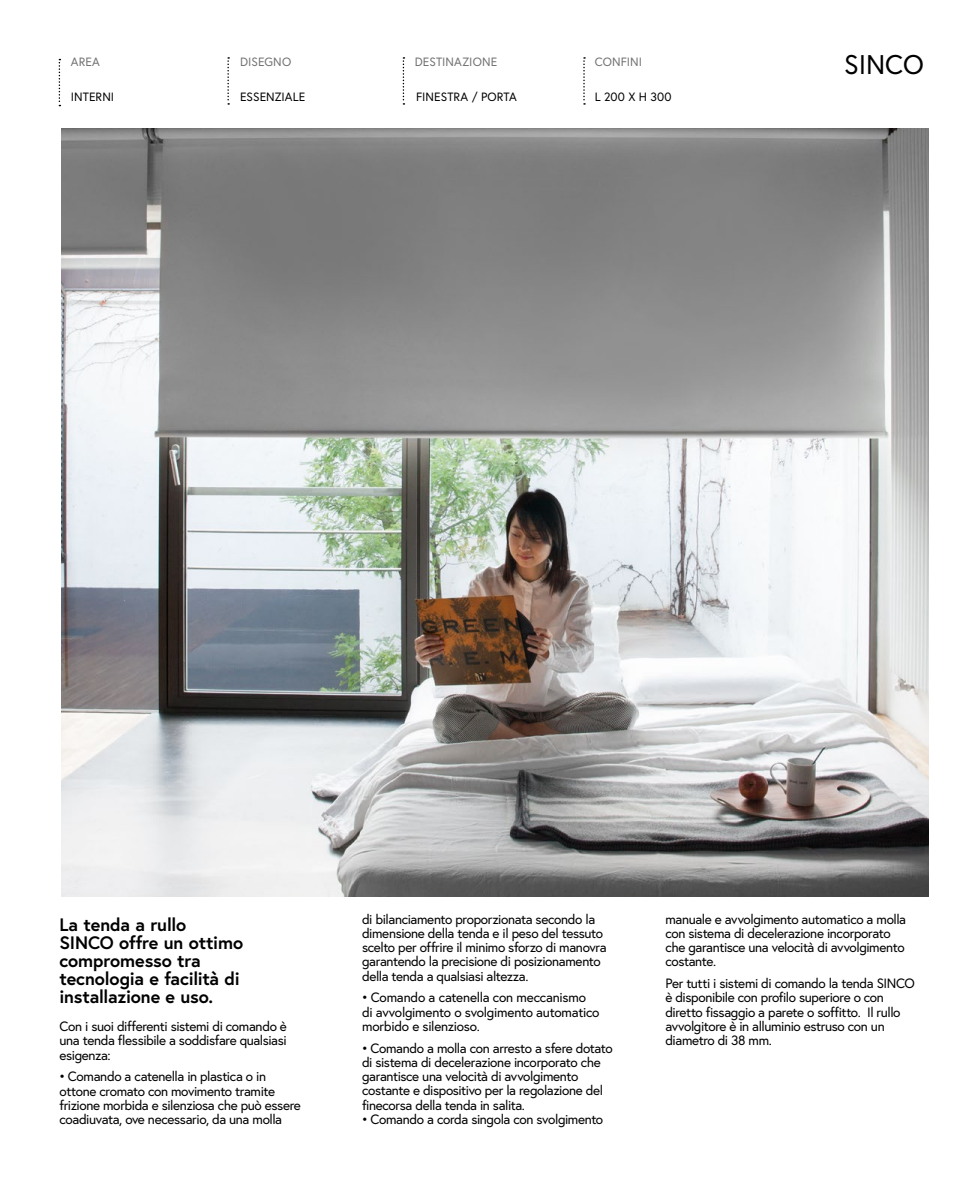
<style>
.page{position:relative;width:978px;height:1191px;background:#fff}
.page>*{position:absolute;margin:0;border:0;box-sizing:border-box;transform-origin:0 0}
.t1{font:27px "Europa";color:#000}
.t2{font:700 18px/18px "Europa";letter-spacing:-.01em;color:#000}
.t3{font:13.5px/14.2px "Europa";letter-spacing:-.03em;color:#000}
.t4{font:12px "Europa";letter-spacing:.005em;color:#000}
.t5{font:12px "Europa";letter-spacing:.01em;color:#707172}
</style>
<div class="page">
<svg style="left:59px;top:59px;width:1px;height:47px"></svg>
<svg style="left:227px;top:57px;width:2px;height:48px"></svg>
<svg style="left:403px;top:57px;width:1px;height:48px"></svg>
<svg style="left:583px;top:57px;width:2px;height:48px"></svg>
<img style="left:62px;top:128px;width:867px;height:769px">
<p class="t5" style="left:240px;top:55px;width:53px">DISEGNO</p>
<p class="t5" style="left:415px;top:55px;width:84px">DESTINAZIONE</p>
<p class="t5" style="left:595px;top:55px;width:49px">CONFINI</p>
<h1 class="t1" style="left:844px;top:49px;width:81px">SINCO</h1>
<p class="t5" style="left:71px;top:55px;width:31px">AREA</p>
<p class="t4" style="left:71px;top:89px;width:45px">INTERNI</p>
<p class="t4" style="left:240px;top:89px;width:67px">ESSENZIALE</p>
<p class="t4" style="left:416px;top:89px;width:102px">FINESTRA / PORTA</p>
<p class="t4" style="left:595px;top:89px;width:78px">L 200 X H 300</p>
<h2 class="t2" style="left:60px;top:915px;width:185px">La tenda a rullo<br>SINCO offre un ottimo compromesso tra tecnologia e facilità di installazione e uso.</h2>
<p class="t3" style="left:60px;top:1019px;width:229px;text-align:justify">Con i suoi differenti sistemi di comando è una tenda flessibile a soddisfare qualsiasi esigenza:</p>
<p class="t3" style="left:60px;top:1069px;width:243px">• Comando a catenella in plastica o in ottone cromato con movimento tramite frizione morbida e silenziosa che può essere coadiuvata, ove necessario, da una molla</p>
<p class="t3" style="left:362px;top:911px;width:246px">di bilanciamento proporzionata secondo la dimensione della tenda e il peso del tessuto scelto per offrire il minimo sforzo di manovra garantendo la precisione di posizionamento della tenda a qualsiasi altezza.</p>
<p class="t3" style="left:362px;top:990px;width:239px">• Comando a catenella con meccanismo di avvolgimento o svolgimento automatico morbido e silenzioso.</p>
<p class="t3" style="left:362px;top:1040px;width:252px">• Comando a molla con arresto a sfere dotato di sistema di decelerazione incorporato che garantisce una velocità di avvolgimento costante e dispositivo per la regolazione del finecorsa della tenda in salita.</p>
<p class="t3" style="left:362px;top:1112px;width:243px">• Comando a corda singola con svolgimento</p>
<p class="t3" style="left:665px;top:912px;width:242px">manuale e avvolgimento automatico a molla con sistema di decelerazione incorporato che garantisce una velocità di avvolgimento costante.</p>
<p class="t3" style="left:665px;top:976px;width:251px">Per tutti i sistemi di comando la tenda SINCO è disponibile con profilo superiore o con diretto fissaggio a parete o soffitto. Il rullo avvolgitore è in alluminio estruso con un diametro di 38 mm.</p>
</div>
